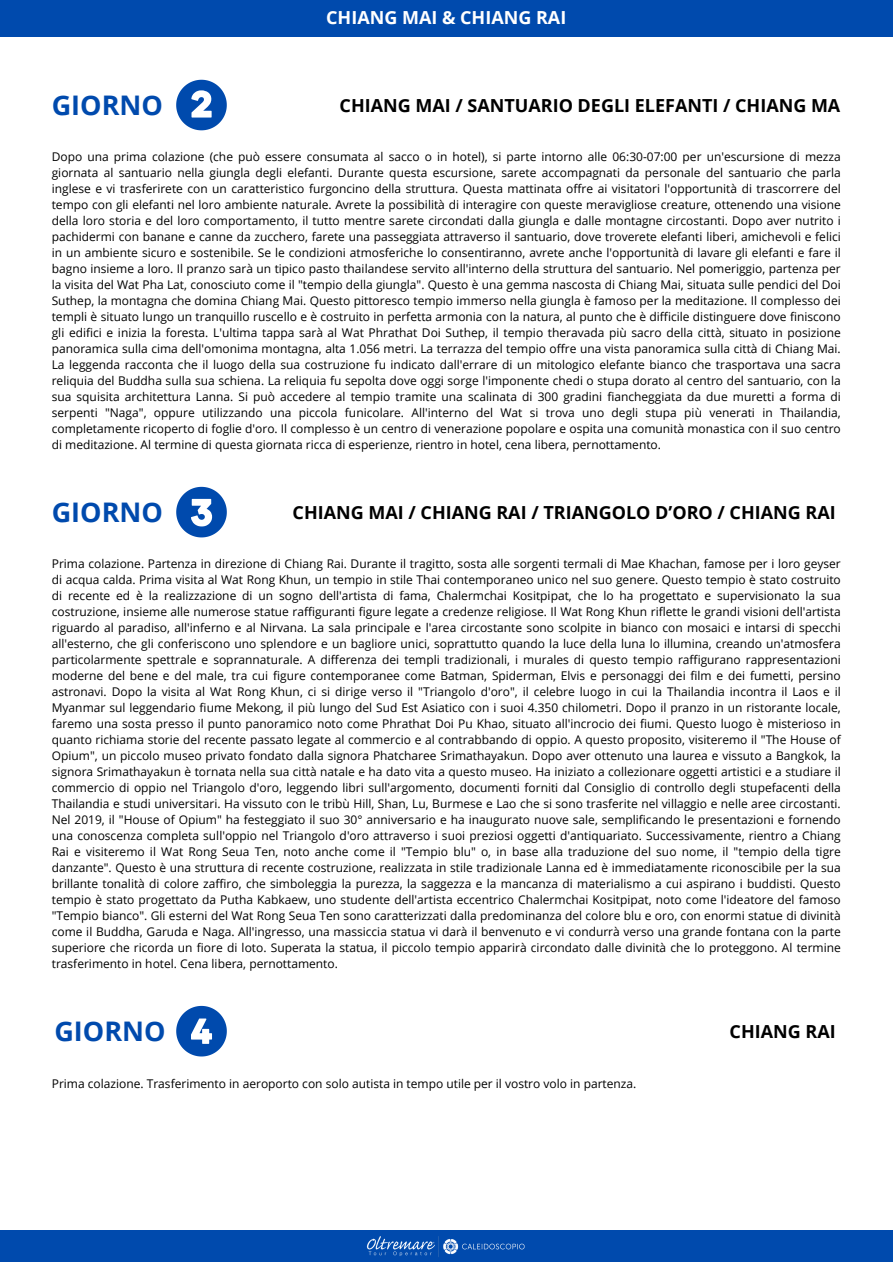
<style>
.page{position:relative;width:893px;height:1264px;background:#fff}
.page>*{position:absolute;margin:0;border:0;box-sizing:border-box;transform-origin:0 0}
.t1{font:700 27px "Open Sans";color:#004aad}
.t2{font:700 18px "Open Sans";color:#000}
.t3{font:700 18px "Open Sans";color:#fff}
.t4{font:12px/16px "Open Sans";color:#000;text-align:justify}
</style>
<div class="page">
<div style="left:0;top:0;width:892px;height:37px;background:#004aad"></div>
<svg style="left:176px;top:1005px;width:51px;height:51px"></svg>
<svg style="left:176px;top:487px;width:51px;height:50px"></svg>
<div style="left:0;top:1230px;width:892px;height:32px;background:#004aad"></div>
<img style="left:366px;top:1236px;width:159px;height:21px">
<svg style="left:176px;top:80px;width:51px;height:50px"></svg>
<p class="t3" style="left:326px;top:5px;width:241px">CHIANG MAI &amp; CHIANG RAI</p>
<p class="t1" style="left:52px;top:86px;width:113px">GIORNO</p>
<p class="t2" style="left:339px;top:93px;width:502px">CHIANG MAI / SANTUARIO DEGLI ELEFANTI / CHIANG MA</p>
<p class="t4" style="left:52px;top:149px;width:790px">Dopo una prima colazione (che può essere consumata al sacco o in hotel), si parte intorno alle 06:30-07:00 per un'escursione di mezza giornata al santuario nella giungla degli elefanti. Durante questa escursione, sarete accompagnati da personale del santuario che parla inglese e vi trasferirete con un caratteristico furgoncino della struttura. Questa mattinata offre ai visitatori l'opportunità di trascorrere del tempo con gli elefanti nel loro ambiente naturale. Avrete la possibilità di interagire con queste meravigliose creature, ottenendo una visione della loro storia e del loro comportamento, il tutto mentre sarete circondati dalla giungla e dalle montagne circostanti. Dopo aver nutrito i pachidermi con banane e canne da zucchero, farete una passeggiata attraverso il santuario, dove troverete elefanti liberi, amichevoli e felici in un ambiente sicuro e sostenibile. Se le condizioni atmosferiche lo consentiranno, avrete anche l'opportunità di lavare gli elefanti e fare il bagno insieme a loro. Il pranzo sarà un tipico pasto thailandese servito all'interno della struttura del santuario. Nel pomeriggio, partenza per la visita del Wat Pha Lat, conosciuto come il "tempio della giungla". Questo è una gemma nascosta di Chiang Mai, situata sulle pendici del Doi Suthep, la montagna che domina Chiang Mai. Questo pittoresco tempio immerso nella giungla è famoso per la meditazione. Il complesso dei templi è situato lungo un tranquillo ruscello e è costruito in perfetta armonia con la natura, al punto che è difficile distinguere dove finiscono gli edifici e inizia la foresta. L'ultima tappa sarà al Wat Phrathat Doi Suthep, il tempio theravada più sacro della città, situato in posizione panoramica sulla cima dell'omonima montagna, alta 1.056 metri. La terrazza del tempio offre una vista panoramica sulla città di Chiang Mai.<br>La leggenda racconta che il luogo della sua costruzione fu indicato dall'errare di un mitologico elefante bianco che trasportava una sacra reliquia del Buddha sulla sua schiena. La reliquia fu sepolta dove oggi sorge l'imponente chedi o stupa dorato al centro del santuario, con la sua squisita architettura Lanna. Si può accedere al tempio tramite una scalinata di 300 gradini fiancheggiata da due muretti a forma di serpenti "Naga", oppure utilizzando una piccola funicolare. All'interno del Wat si trova uno degli stupa più venerati in Thailandia, completamente ricoperto di foglie d'oro. Il complesso è un centro di venerazione popolare e ospita una comunità monastica con il suo centro di meditazione. Al termine di questa giornata ricca di esperienze, rientro in hotel, cena libera, pernottamento.</p>
<p class="t1" style="left:52px;top:493px;width:113px">GIORNO</p>
<p class="t2" style="left:292px;top:499px;width:544px">CHIANG MAI / CHIANG RAI / TRIANGOLO D’ORO / CHIANG RAI</p>
<p class="t4" style="left:52px;top:555px;width:790px">Prima colazione. Partenza in direzione di Chiang Rai. Durante il tragitto, sosta alle sorgenti termali di Mae Khachan, famose per i loro geyser di acqua calda. Prima visita al Wat Rong Khun, un tempio in stile Thai contemporaneo unico nel suo genere. Questo tempio è stato costruito di recente ed è la realizzazione di un sogno dell'artista di fama, Chalermchai Kositpipat, che lo ha progettato e supervisionato la sua costruzione, insieme alle numerose statue raffiguranti figure legate a credenze religiose. Il Wat Rong Khun riflette le grandi visioni dell'artista riguardo al paradiso, all'inferno e al Nirvana. La sala principale e l'area circostante sono scolpite in bianco con mosaici e intarsi di specchi all'esterno, che gli conferiscono uno splendore e un bagliore unici, soprattutto quando la luce della luna lo illumina, creando un'atmosfera particolarmente spettrale e soprannaturale. A differenza dei templi tradizionali, i murales di questo tempio raffigurano rappresentazioni moderne del bene e del male, tra cui figure contemporanee come Batman, Spiderman, Elvis e personaggi dei film e dei fumetti, persino astronavi. Dopo la visita al Wat Rong Khun, ci si dirige verso il "Triangolo d'oro", il celebre luogo in cui la Thailandia incontra il Laos e il Myanmar sul leggendario fiume Mekong, il più lungo del Sud Est Asiatico con i suoi 4.350 chilometri. Dopo il pranzo in un ristorante locale, faremo una sosta presso il punto panoramico noto come Phrathat Doi Pu Khao, situato all'incrocio dei fiumi. Questo luogo è misterioso in quanto richiama storie del recente passato legate al commercio e al contrabbando di oppio. A questo proposito, visiteremo il "The House of Opium", un piccolo museo privato fondato dalla signora Phatcharee Srimathayakun. Dopo aver ottenuto una laurea e vissuto a Bangkok, la signora Srimathayakun è tornata nella sua città natale e ha dato vita a questo museo. Ha iniziato a collezionare oggetti artistici e a studiare il commercio di oppio nel Triangolo d'oro, leggendo libri sull'argomento, documenti forniti dal Consiglio di controllo degli stupefacenti della Thailandia e studi universitari. Ha vissuto con le tribù Hill, Shan, Lu, Burmese e Lao che si sono trasferite nel villaggio e nelle aree circostanti.<br>Nel 2019, il "House of Opium" ha festeggiato il suo 30° anniversario e ha inaugurato nuove sale, semplificando le presentazioni e fornendo una conoscenza completa sull'oppio nel Triangolo d'oro attraverso i suoi preziosi oggetti d'antiquariato. Successivamente, rientro a Chiang Rai e visiteremo il Wat Rong Seua Ten, noto anche come il "Tempio blu" o, in base alla traduzione del suo nome, il "tempio della tigre danzante". Questo è una struttura di recente costruzione, realizzata in stile tradizionale Lanna ed è immediatamente riconoscibile per la sua brillante tonalità di colore zaffiro, che simboleggia la purezza, la saggezza e la mancanza di materialismo a cui aspirano i buddisti. Questo tempio è stato progettato da Putha Kabkaew, uno studente dell'artista eccentrico Chalermchai Kositpipat, noto come l'ideatore del famoso "Tempio bianco". Gli esterni del Wat Rong Seua Ten sono caratterizzati dalla predominanza del colore blu e oro, con enormi statue di divinità come il Buddha, Garuda e Naga. All'ingresso, una massiccia statua vi darà il benvenuto e vi condurrà verso una grande fontana con la parte superiore che ricorda un fiore di loto. Superata la statua, il piccolo tempio apparirà circondato dalle divinità che lo proteggono. Al termine trasferimento in hotel. Cena libera, pernottamento.</p>
<p class="t1" style="left:54px;top:1012px;width:113px">GIORNO</p>
<p class="t2" style="left:729px;top:1018px;width:108px">CHIANG RAI</p>
<p class="t4" style="left:52px;top:1074px;width:586px">Prima colazione. Trasferimento in aeroporto con solo autista in tempo utile per il vostro volo in partenza.</p>
</div>
